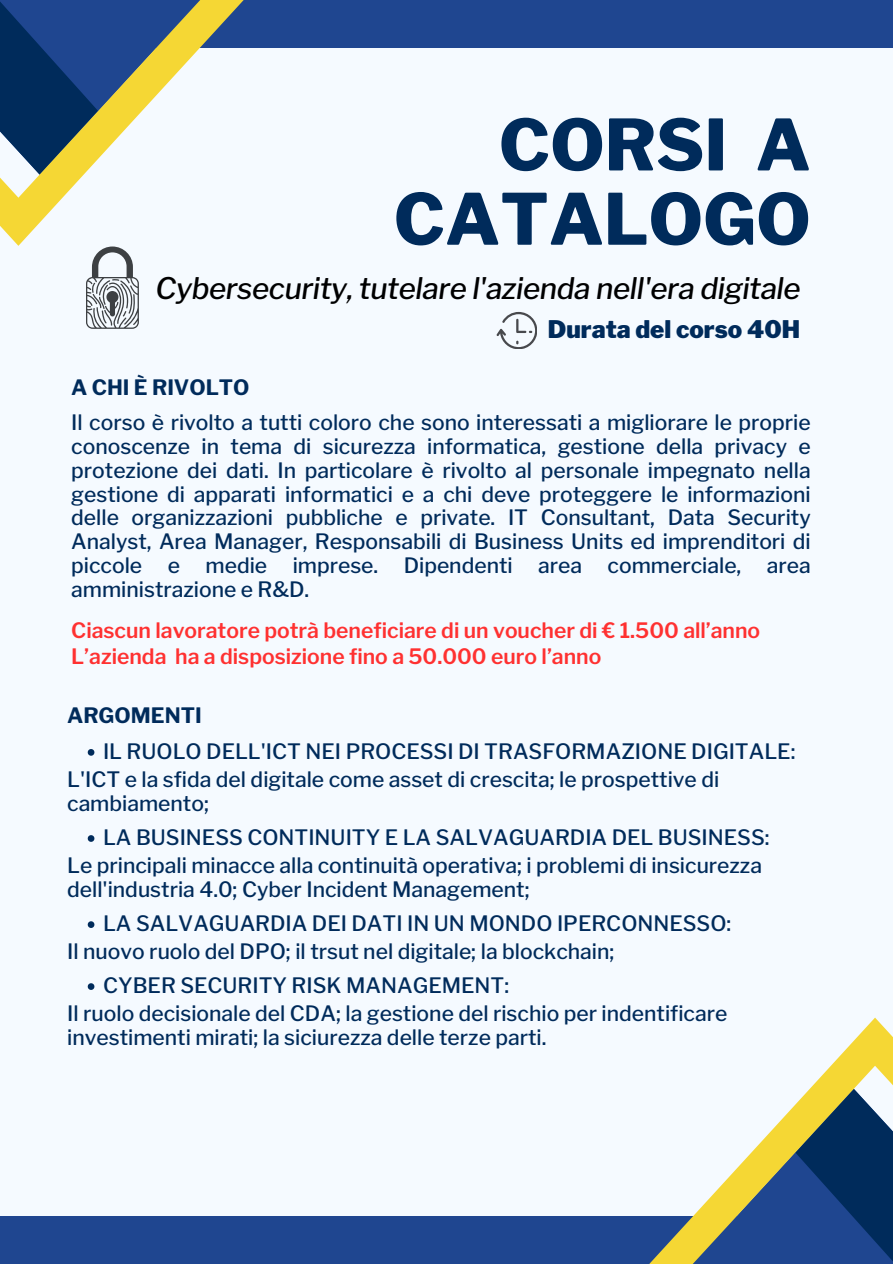
<style>
.page{position:relative;width:893px;height:1264px;background:#fff}
.page>*{position:absolute;margin:0;border:0;box-sizing:border-box;transform-origin:0 0}
.t1{font:800 70.2px/74.2px "Libre Franklin";color:#002b5b;text-align:right}
.t2{font:italic 500 29.55px "Libre Franklin";letter-spacing:-.015em;color:#000}
.t3{font:900 24px "Libre Franklin";color:#002b5b}
.t4{font:500 21.15px/23.9px "Libre Franklin";color:#002b5b}
.t5{font:600 21.15px "Libre Franklin";color:#ff3131}
.t6{font:700 21.15px "Libre Franklin";color:#002b5b}
</style>
<div class="page">
<div style="left:0;top:0;width:892px;height:1263px;background:#f5faff"></div>
<div style="left:0;top:0;width:892px;height:47px;background:#1f4690"></div>
<div style="left:0;top:1216px;width:892px;height:47px;background:#1f4690"></div>
<svg style="left:0;top:0;width:276px;height:246px"></svg>
<svg style="left:650px;top:1017px;width:242px;height:246px"></svg>
<svg style="left:496px;top:312px;width:41px;height:37px"></svg>
<svg style="left:86px;top:246px;width:53px;height:83px"></svg>
<svg style="left:88px;top:749px;width:6px;height:6px"></svg>
<svg style="left:88px;top:835px;width:6px;height:6px"></svg>
<svg style="left:88px;top:921px;width:6px;height:7px"></svg>
<svg style="left:88px;top:983px;width:6px;height:6px"></svg>
<p class="t1" style="left:394px;top:108px;width:418px">CORSI A<br>CATALOGO</p>
<p class="t2" style="left:155px;top:271px;width:646px">Cybersecurity, tutelare l'azienda nell'era digitale</p>
<p class="t3" style="left:548px;top:315px;width:254px">Durata del corso 40H</p>
<p class="t6" style="left:71px;top:374px;width:180px">A CHI È RIVOLTO</p>
<p class="t4" style="left:71px;top:410px;width:741px;text-align:justify">Il corso è rivolto a tutti coloro che sono interessati a migliorare le proprie conoscenze in tema di sicurezza informatica, gestione della privacy e protezione dei dati. In particolare è rivolto al personale impegnato nella gestione di apparati informatici e a chi deve proteggere le informazioni delle organizzazioni pubbliche e private. IT Consultant, Data Security Analyst, Area Manager, Responsabili di Business Units ed imprenditori di piccole e medie imprese. Dipendenti area commerciale, area amministrazione e R&amp;D.</p>
<p class="t5" style="left:71px;top:617px;width:690px">Ciascun lavoratore potrà beneficiare di un voucher di € 1.500 all’anno</p>
<p class="t5" style="left:71px;top:643px;width:531px">L’azienda ha a disposizione fino a 50.000 euro l’anno</p>
<p class="t6" style="left:67px;top:702px;width:136px">ARGOMENTI</p>
<p class="t4" style="left:103px;top:739px;width:693px">IL RUOLO DELL'ICT NEI PROCESSI DI TRASFORMAZIONE DIGITALE:</p>
<p class="t4" style="left:67px;top:766px;width:653px">L'ICT e la sfida del digitale come asset di crescita; le prospettive di cambiamento;</p>
<p class="t4" style="left:103px;top:825px;width:668px">LA BUSINESS CONTINUITY E LA SALVAGUARDIA DEL BUSINESS:</p>
<p class="t4" style="left:67px;top:853px;width:696px">Le principali minacce alla continuità operativa; i problemi di insicurezza dell'industria 4.0; Cyber Incident Management;</p>
<p class="t4" style="left:103px;top:911px;width:629px">LA SALVAGUARDIA DEI DATI IN UN MONDO IPERCONNESSO:</p>
<p class="t4" style="left:67px;top:939px;width:549px">Il nuovo ruolo del DPO; il trsut nel digitale; la blockchain;</p>
<p class="t4" style="left:103px;top:973px;width:407px">CYBER SECURITY RISK MANAGEMENT:</p>
<p class="t4" style="left:67px;top:1001px;width:661px">Il ruolo decisionale del CDA; la gestione del rischio per indentificare investimenti mirati; la siciurezza delle terze parti.</p>
</div>
